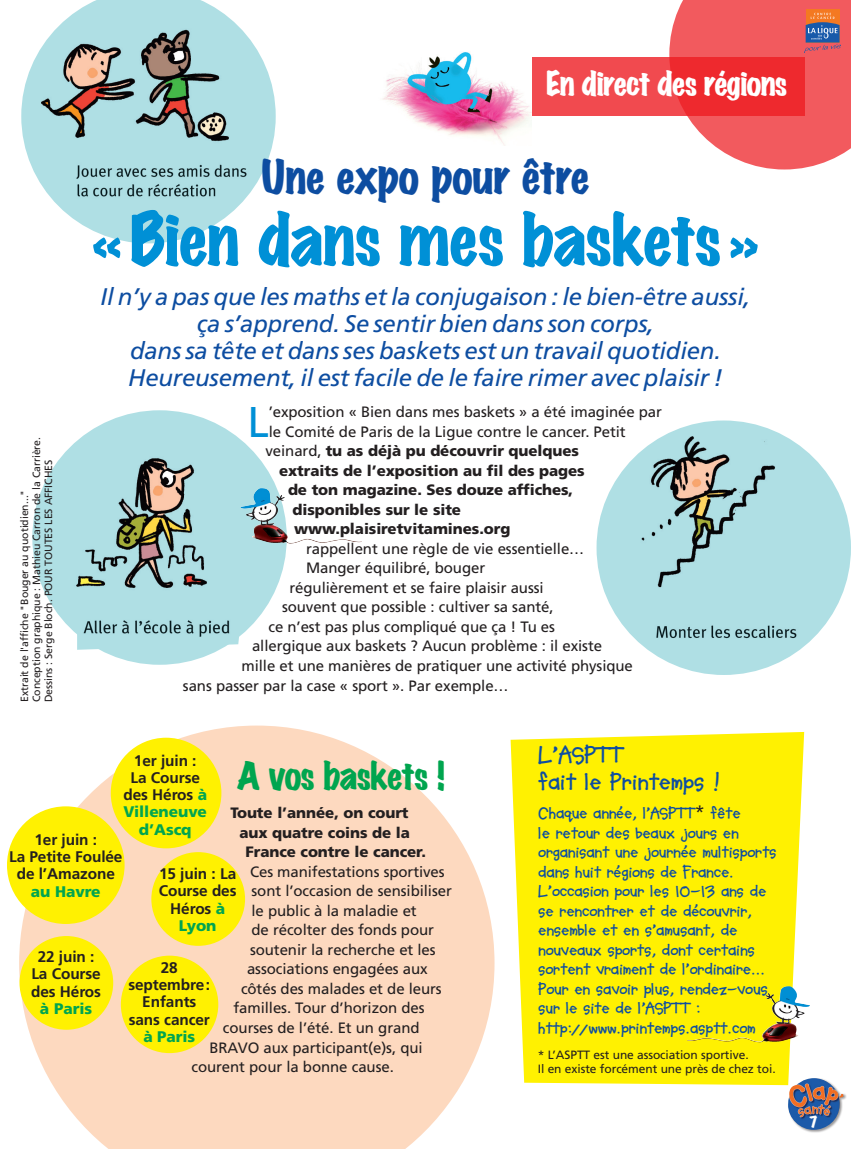
<style>
.page{position:relative;width:851px;height:1149px;background:#fff}
.page>*{position:absolute;margin:0;border:0;box-sizing:border-box;transform-origin:0 0}
.t1{font:expanded 64.95px "Marker Felt";letter-spacing:-.02em;color:#0090d6}
.t2{font:42.9px "Frutiger";color:#0090d6}
.t3{font:expanded 42px "Marker Felt";letter-spacing:-.01em;color:#0d4da1}
.t4{font:expanded 34.5px "Marker Felt";letter-spacing:-.025em;color:#00a54f}
.t5{font:expanded 30px "Marker Felt";letter-spacing:-.025em;color:#fff}
.t6{font:italic 24px/27px "Frutiger CE";letter-spacing:-.01em;color:#0d4da1;text-align:center}
.t7{font:700 24px/27px "Soup Bone";letter-spacing:-.005em;color:#0d4da1}
.t8{font:700 16.5px/19.5px "Soup Bone";letter-spacing:-.005em;color:#0d4da1}
.t9{font:700 15.3px/17.2px "Frutiger CE";letter-spacing:-.005em;color:#231f20;text-align:center}
.t10{font:15px "Frutiger";letter-spacing:-.005em;color:#231f20}
.t11{font:900 15px "Frutiger";letter-spacing:-.005em;color:#231f20}
.t12{font:expanded 13.5px "Marker Felt";color:#fff}
.t13{font:12px/13.5px "Frutiger";letter-spacing:-.005em;color:#231f20}
.t14{font:10.5px/12px "Frutiger";letter-spacing:-.005em;color:#231f20}
.s1{font-weight:400}
.s2{font-family:"Frutiger";font-weight:900;color:#00a54f}
.s3{font-family:"Frutiger";font-weight:400;font-size:18px;color:#231f20}
</style>
<div class="page">
<svg style="left:21px;top:0;width:255px;height:243px"></svg>
<div style="left:32px;top:410px;width:255px;height:254px;background:#afdfe4;border-radius:50%"></div>
<div style="left:596px;top:420px;width:254px;height:254px;background:#afdfe4;border-radius:50%"></div>
<svg style="left:19px;top:725px;width:475px;height:423px;fill:#fdd9bf"></svg>
<svg style="left:510px;top:732px;width:294px;height:352px;fill:#fff101"></svg>
<img style="left:64px;top:438px;width:178px;height:211px">
<img style="left:29px;top:14px;width:224px;height:194px">
<img style="left:606px;top:427px;width:198px;height:222px">
<img style="left:383px;top:52px;width:148px;height:94px">
<img style="left:765px;top:986px;width:21px;height:35px">
<img style="left:240px;top:488px;width:29px;height:54px">
<div style="left:531px;top:57px;width:273px;height:59px;background:#f14a4f"></div>
<svg style="left:669px;top:0;width:181px;height:169px"></svg>
<div style="left:787px;top:1077px;width:59px;height:55px;background:#231f20;opacity:.45"></div>
<img style="left:787px;top:1077px;width:56px;height:52px">
<div style="left:151px;top:851px;width:94px;height:94px;background:#fff101;border-radius:50%"></div>
<div style="left:20px;top:935px;width:93px;height:94px;background:#fff101;border-radius:50%"></div>
<div style="left:121px;top:955px;width:97px;height:97px;background:#fff101;border-radius:50%"></div>
<div style="left:7px;top:806px;width:118px;height:117px;background:#fff101;border-radius:50%"></div>
<div style="left:111px;top:737px;width:110px;height:111px;background:#fff101;border-radius:50%"></div>
<p class="t5" style="left:546px;top:68px;width:242px">En direct des régions</p>
<p class="t3" style="left:261px;top:155px;width:330px">Une expo pour être</p>
<p class="t14" style="left:18px;top:702px;width:267px;rotate:-90deg">Extrait de l'affiche "Bouger au quotidien..."<br>Conception graphique : Mathieu Carron de la Carrière.<br>Dessins : Serge Bloch. POUR TOUTES LES AFFICHES</p>
<p class="t1" style="left:92px;top:205px;width:668px">«Bien dans mes baskets »</p>
<p class="t6" style="left:101px;top:282px;width:651px">Il n’y a pas que les maths et la conjugaison : le bien-être aussi, ça s’apprend. Se sentir bien dans son corps,<br>dans sa tête et dans ses baskets est un travail quotidien.<br>Heureusement, il est facile de le faire rimer avec plaisir !</p>
<p class="t2" style="left:247px;top:396px;width:23px">L</p>
<p class="t10" style="left:269px;top:403px;width:395px">’exposition « Bien dans mes baskets » a été imaginée par</p>
<p class="t10" style="left:269px;top:422px;width:358px">le Comité de Paris de la Ligue contre le cancer. Petit</p>
<p class="t11" style="left:265px;top:442px;width:315px"><span class="s1">veinard,</span> tu as déjà pu découvrir quelques</p>
<p class="t11" style="left:279px;top:461px;width:307px">extraits de l’exposition au fil des pages</p>
<p class="t11" style="left:288px;top:481px;width:287px">de ton magazine. Ses douze affiches,</p>
<p class="t11" style="left:292px;top:500px;width:170px">disponibles sur le site</p>
<p class="t11" style="left:294px;top:520px;width:218px">www.plaisiretvitamines.org</p>
<p class="t10" style="left:306px;top:539px;width:280px">rappellent une règle de vie essentielle…</p>
<p class="t10" style="left:306px;top:559px;width:181px">Manger équilibré, bouger</p>
<p class="t10" style="left:289px;top:578px;width:255px">régulièrement et se faire plaisir aussi</p>
<p class="t10" style="left:282px;top:598px;width:273px">souvent que possible : cultiver sa santé,</p>
<p class="t10" style="left:268px;top:617px;width:288px">ce n’est pas plus compliqué que ça ! Tu es</p>
<p class="t10" style="left:252px;top:637px;width:351px">allergique aux baskets ? Aucun problème : il existe</p>
<p class="t10" style="left:241px;top:656px;width:393px">mille et une manières de pratiquer une activité physique</p>
<p class="t10" style="left:183px;top:676px;width:327px">sans passer par la case « sport ». Par exemple…</p>
<p class="t9" style="left:123px;top:751px;width:85px">1er juin :<br>La Course des Héros <span class="s2">à<br>Villeneuve d’Ascq</span></p>
<p class="t4" style="left:237px;top:757px;width:209px">A vos baskets !</p>
<p class="t11" style="left:230px;top:803px;width:180px">Toute l’année, on court</p>
<p class="t11" style="left:239px;top:823px;width:172px">aux quatre coins de la</p>
<p class="t11" style="left:245px;top:842px;width:182px">France contre le cancer.</p>
<p class="t10" style="left:250px;top:862px;width:196px">Ces manifestations sportives</p>
<p class="t10" style="left:251px;top:882px;width:202px">sont l’occasion de sensibiliser</p>
<p class="t10" style="left:251px;top:901px;width:167px">le public à la maladie et</p>
<p class="t10" style="left:251px;top:921px;width:184px">de récolter des fonds pour</p>
<p class="t10" style="left:250px;top:940px;width:187px">soutenir la recherche et les</p>
<p class="t10" style="left:247px;top:960px;width:182px">associations engagées aux</p>
<p class="t10" style="left:241px;top:979px;width:202px">côtés des malades et de leurs</p>
<p class="t10" style="left:233px;top:999px;width:193px">familles. Tour d’horizon des</p>
<p class="t10" style="left:223px;top:1018px;width:198px">courses de l’été. Et un grand</p>
<p class="t10" style="left:209px;top:1038px;width:215px">BRAVO aux participant(e)s, qui</p>
<p class="t10" style="left:191px;top:1057px;width:204px">courent pour la bonne cause.</p>
<p class="t9" style="left:9px;top:830px;width:115px">1er juin :<br>La Petite Foulée de l’Amazone <span class="s2">au Havre</span></p>
<p class="t9" style="left:159px;top:864px;width:79px">15 juin : La<br>Course des<br>Héros <span class="s2">à<br>Lyon</span></p>
<p class="t9" style="left:31px;top:947px;width:71px">22 juin :<br>La Course des Héros <span class="s2">à Paris</span></p>
<p class="t9" style="left:128px;top:958px;width:83px">28 septembre:<br>Enfants sans cancer <span class="s2">à Paris</span></p>
<p class="t7" style="left:538px;top:742px;width:184px">L’ASPTT<br>fait le Printemps !</p>
<p class="t8" style="left:538px;top:803px;width:240px">Chaque année, l’ASPTT<span class="s3">*</span> fête<br>le retour des beaux jours en organisant une journée multisports dans huit régions de France.<br>L’occasion pour les 10-13 ans de se rencontrer et de découvrir, ensemble et en s’amusant, de nouveaux sports, dont certains sortent vraiment de l’ordinaire...<br>Pour en savoir plus, rendez-vous sur le site de l’ASPTT : http://www.printemps.asptt.com</p>
<p class="t13" style="left:537px;top:1047px;width:239px">* L’ASPTT est une association sportive.<br>Il en existe forcément une près de chez toi.</p>
<p class="t12" style="left:809px;top:1114px;width:10px">7</p>
</div>
